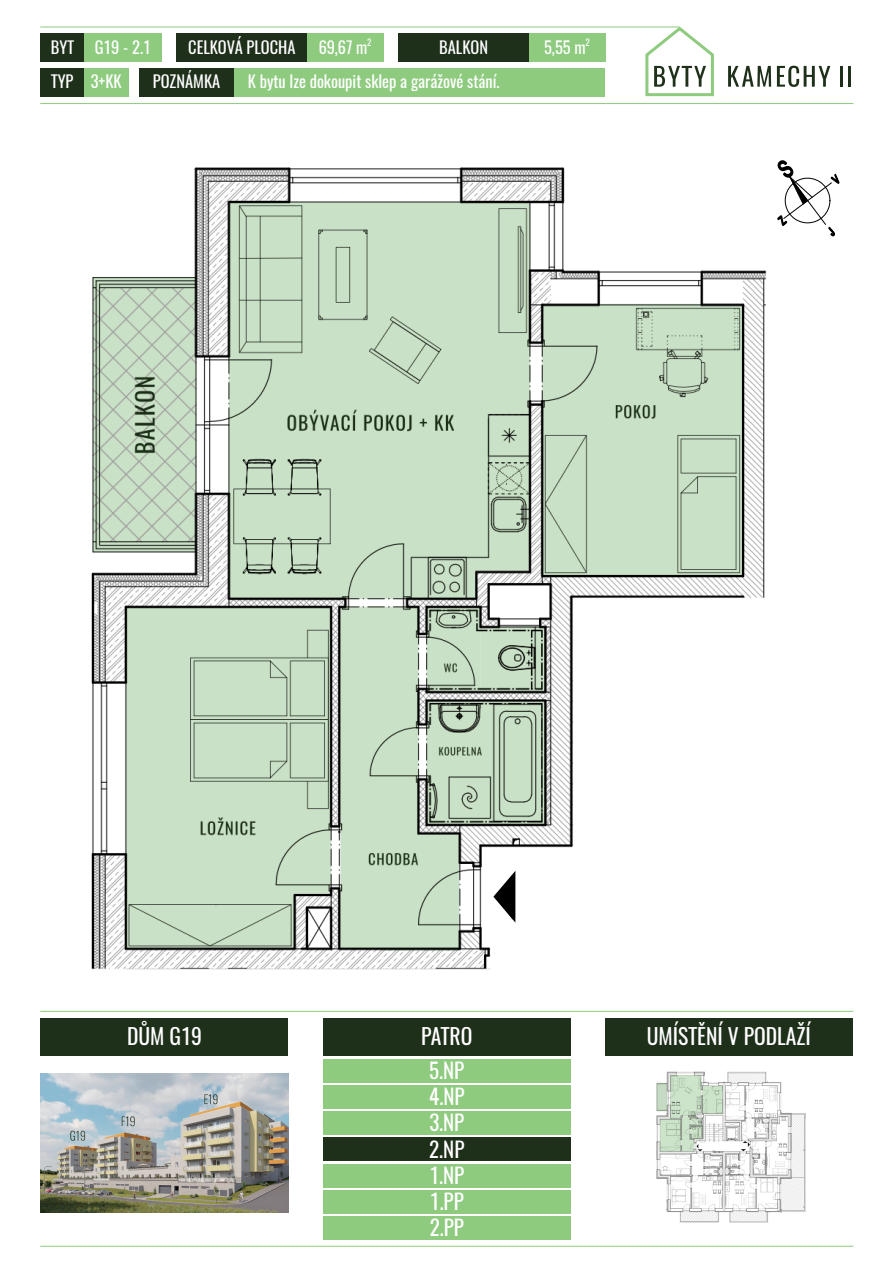
<style>
.page{position:relative;width:895px;height:1264px;background:#fff}
.page>*{position:absolute;margin:0;border:0;box-sizing:border-box;transform-origin:0 0}
.t1{font:21.6px "Oswald";color:#fff}
.t2{font:21px/26.2px "Oswald";color:#fff;text-align:justify}
.t3{font:16.5px "Oswald";color:#fff}
.t4{font:9px "Oswald";color:#fff}
</style>
<div class="page">
<img style="left:656px;top:1071px;width:150px;height:152px">
<hr style="left:40px;top:1010px;width:813px;height:1px;background:#8ecb7f">
<hr style="left:40px;top:1245px;width:813px;height:1px;background:#8ecb7f">
<div style="left:604px;top:1018px;width:248px;height:38px;background:#1e2f1a"></div>
<div style="left:40px;top:1018px;width:248px;height:38px;background:#1e2f1a"></div>
<div style="left:323px;top:1059px;width:247px;height:23px;background:#8ecb7f"></div>
<div style="left:323px;top:1085px;width:247px;height:23px;background:#8ecb7f"></div>
<div style="left:323px;top:1111px;width:247px;height:23px;background:#8ecb7f"></div>
<div style="left:323px;top:1137px;width:247px;height:23px;background:#1e2f1a"></div>
<div style="left:323px;top:1163px;width:247px;height:23px;background:#8ecb7f"></div>
<div style="left:323px;top:1189px;width:247px;height:23px;background:#8ecb7f"></div>
<div style="left:323px;top:1216px;width:247px;height:23px;background:#8ecb7f"></div>
<div style="left:323px;top:1018px;width:247px;height:38px;background:#1e2f1a"></div>
<img style="left:91px;top:167px;width:676px;height:803px">
<hr style="left:40px;top:103px;width:813px;height:1px;background:#8ecb7f">
<hr style="left:40px;top:27px;width:639px;height:1px;background:#8ecb7f">
<svg style="left:728px;top:66px;width:102px;height:21px"></svg>
<hr style="left:839px;top:66px;width:3px;height:21px;background:#1e2f1a">
<hr style="left:847px;top:66px;width:3px;height:21px;background:#1e2f1a">
<svg style="left:642px;top:26px;width:72px;height:71px"></svg>
<div style="left:84px;top:33px;width:77px;height:29px;background:#8ecb7f"></div>
<div style="left:306px;top:33px;width:77px;height:29px;background:#8ecb7f"></div>
<div style="left:528px;top:34px;width:77px;height:28px;background:#8ecb7f"></div>
<div style="left:84px;top:68px;width:44px;height:29px;background:#8ecb7f"></div>
<div style="left:40px;top:33px;width:44px;height:29px;background:#1e2f1a"></div>
<div style="left:176px;top:33px;width:130px;height:29px;background:#1e2f1a"></div>
<div style="left:398px;top:34px;width:130px;height:28px;background:#1e2f1a"></div>
<div style="left:40px;top:68px;width:44px;height:29px;background:#1e2f1a"></div>
<svg style="left:493px;top:870px;width:22px;height:52px"></svg>
<div style="left:233px;top:68px;width:371px;height:29px;background:#8ecb7f"></div>
<div style="left:139px;top:68px;width:94px;height:29px;background:#1e2f1a"></div>
<img style="left:41px;top:1073px;width:247px;height:139px">
<svg style="left:783px;top:176px;width:49px;height:49px"></svg>
<p class="t3" style="left:51px;top:36px;width:25px">BYT</p>
<p class="t3" style="left:188px;top:36px;width:109px">CELKOVÁ PLOCHA</p>
<p class="t3" style="left:439px;top:36px;width:50px">BALKON</p>
<p class="t3" style="left:51px;top:70px;width:24px">TYP</p>
<p class="t3" style="left:153px;top:70px;width:69px">POZNÁMKA</p>
<p class="t3" style="left:248px;top:70px;width:253px">K bytu lze dokoupit sklep a garážové stání.</p>
<p class="t3" style="left:95px;top:36px;width:57px">G19 - 2.1</p>
<p class="t3" style="left:319px;top:36px;width:50px">69,67 m</p>
<p class="t4" style="left:367px;top:36px;width:6px">2</p>
<p class="t3" style="left:544px;top:36px;width:43px">5,55 m</p>
<p class="t4" style="left:585px;top:36px;width:6px">2</p>
<p class="t3" style="left:91px;top:70px;width:32px">3+KK</p>
<h1 class="t1" style="left:127px;top:1021px;width:76px">DŮM G19</h1>
<h1 class="t1" style="left:646px;top:1021px;width:165px">UMÍSTĚNÍ V PODLAŽÍ</h1>
<p class="t2" style="left:429px;top:1057px;width:37px">5.NP 4.NP 3.NP 2.NP 1.NP 1.PP 2.PP</p>
<h1 class="t1" style="left:421px;top:1021px;width:53px">PATRO</h1>
</div>
